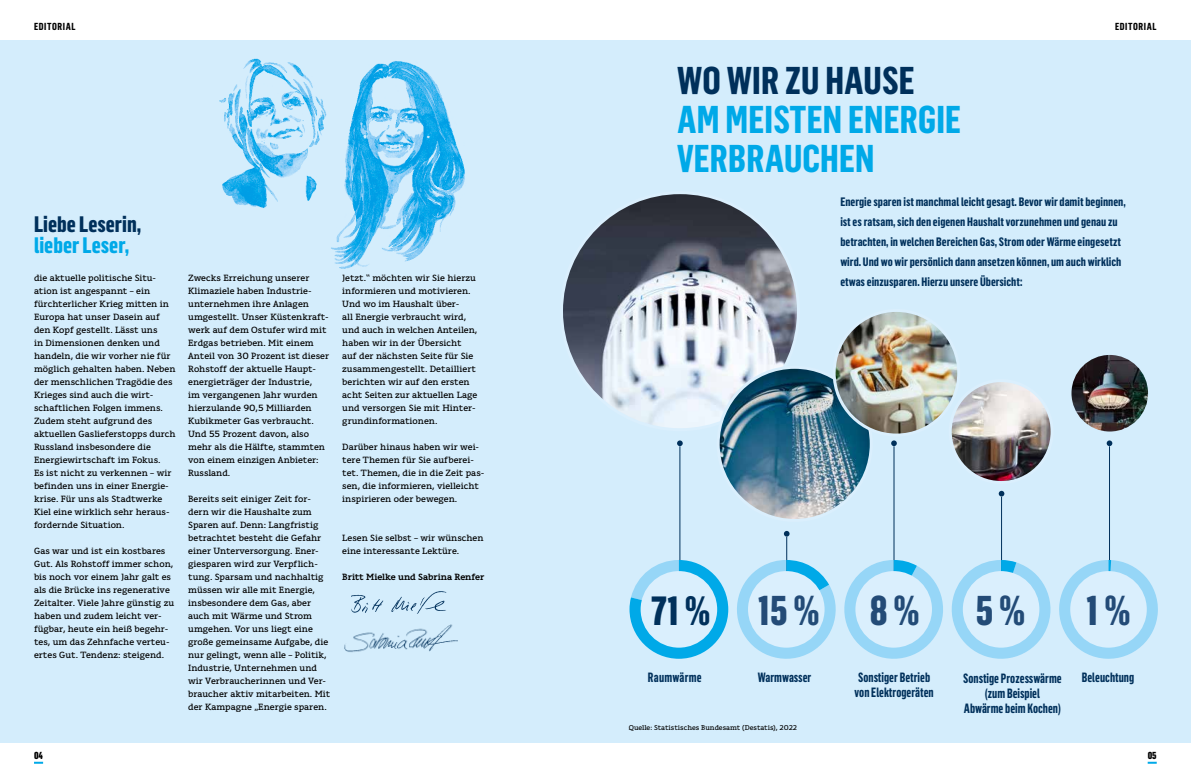
<style>
.page{position:relative;width:1191px;height:780px;background:#fff}
.page>*{position:absolute;margin:0;border:0;box-sizing:border-box;transform-origin:0 0}
.t1{font:800 40.8px "Flama Condensed";color:#234b77}
.t2{font:700 38px/39px "Flama Condensed";letter-spacing:.005em;color:#00a9e8}
.t3{font:700 38px "Flama Condensed";letter-spacing:.005em;color:#00305b}
.t4{font:800 22px "Flama Condensed";color:#00305b}
.t5{font:800 22px "Flama Condensed";color:#00a9e8}
.t6{font:700 13.2px/15px "Flama Condensed";color:#00305b;scale:.91 1}
.t7{font:700 13.2px "Flama Condensed";letter-spacing:.02em;color:#00305b;scale:.91 1}
.t8{font:700 12px/20px "Flama Condensed";color:#00305b}
.t9{font:700 10px "Flama Condensed";letter-spacing:.06em;color:#000}
.t10{font:900 10px "Flama Condensed";color:#000}
.t11{font:500 9px/13px "Karlo Serif";color:#000}
.t12{font:700 9px "Karlo Serif";letter-spacing:-.005em;color:#000}
.t13{font:500 7px "Karlo Serif";color:#000}
.s1{font-size:40px;color:#00305b}
</style>
<div class="page">
<div style="left:0;top:41px;width:1191px;height:702px;background:#d4edfc"></div>
<img style="left:219px;top:58px;width:108px;height:150px">
<img style="left:331px;top:61px;width:134px;height:208px">
<img style="left:351px;top:591px;width:96px;height:23px">
<img style="left:344px;top:624px;width:114px;height:28px">
<svg style="left:34px;top:761px;width:9px;height:2px"></svg>
<img style="left:561px;top:193px;width:237px;height:236px;border-radius:118px">
<img style="left:1071px;top:355px;width:77px;height:76px;border-radius:38px">
<hr style="left:679px;top:446px;width:1px;height:178px;background:#00305b">
<svg style="left:677px;top:440px;width:5px;height:6px"></svg>
<hr style="left:893px;top:446px;width:1px;height:178px;background:#00305b">
<svg style="left:891px;top:440px;width:6px;height:6px"></svg>
<hr style="left:1109px;top:446px;width:1px;height:178px;background:#00305b">
<svg style="left:1106px;top:440px;width:6px;height:6px"></svg>
<hr style="left:1001px;top:496px;width:1px;height:156px;background:#00305b">
<svg style="left:998px;top:491px;width:6px;height:5px"></svg>
<hr style="left:786px;top:536px;width:1px;height:68px;background:#00305b">
<svg style="left:784px;top:531px;width:5px;height:5px"></svg>
<img style="left:950px;top:380px;width:102px;height:102px;border-radius:50px">
<div style="left:948px;top:379px;width:105px;height:105px;border:3px solid #daeffd;border-radius:50%"></div>
<svg style="left:629px;top:560px;width:529px;height:99px"></svg>
<div style="left:1070px;top:571px;width:76px;height:76px;background:#daeffd;border-radius:50%"></div>
<img style="left:718px;top:367px;width:153px;height:153px;border-radius:77px">
<div style="left:716px;top:366px;width:156px;height:156px;border:3px solid #daeffd;border-radius:50%"></div>
<img style="left:834px;top:310px;width:124px;height:125px;border-radius:62px">
<div style="left:832px;top:309px;width:128px;height:127px;border:3px solid #daeffd;border-radius:50%"></div>
<svg style="left:1147px;top:761px;width:9px;height:2px"></svg>
<p class="t9" style="left:34px;top:20px;width:43px">EDITORIAL</p>
<p class="t9" style="left:1115px;top:20px;width:43px">EDITORIAL</p>
<h2 class="t3" style="left:677px;top:56px;width:239px">WO WIR ZU HAUSE</h2>
<h2 class="t2" style="left:677px;top:98px;width:285px">AM MEISTEN ENERGIE<br>VERBRAUCHEN</h2>
<h3 class="t4" style="left:34px;top:210px;width:109px">Liebe Leserin,</h3>
<h3 class="t5" style="left:34px;top:231px;width:97px">lieber Leser,</h3>
<p class="t11" style="left:34px;top:271px;width:143px">die aktuelle politische Situ&shy;ation ist angespannt – ein fürchterlicher Krieg mitten in<br>Europa hat unser Dasein auf den Kopf gestellt. Lässt uns<br>in Dimensionen denken und handeln, die wir vorher nie für möglich gehalten haben. Neben der menschlichen Tragödie des<br>Krieges sind auch die wirt&shy;schaftlichen Folgen immens.<br>Zudem steht aufgrund des aktuellen Gaslieferstopps durch<br>Russland insbesondere die<br>Energiewirtschaft im Fokus.<br>Es ist nicht zu verkennen – wir befinden uns in einer Energie&shy;krise. Für uns als Stadtwerke<br>Kiel eine wirklich sehr heraus&shy;fordernde Situation.</p>
<p class="t11" style="left:34px;top:544px;width:142px">Gas war und ist ein kostbares<br>Gut. Als Rohstoff immer schon, bis noch vor einem Jahr galt es als die Brücke ins regenerative<br>Zeitalter. Viele Jahre günstig zu haben und zudem leicht ver&shy;fügbar, heute ein heiß begehr&shy;tes, um das Zehnfache verteu&shy;ertes Gut. Tendenz: steigend.</p>
<p class="t11" style="left:188px;top:271px;width:142px">Zwecks Erreichung unserer<br>Klimaziele haben Industrie&shy;unternehmen ihre Anlagen umgestellt. Unser Küstenkraft&shy;werk auf dem Ostufer wird mit<br>Erdgas betrieben. Mit einem<br>Anteil von 30 Prozent ist dieser<br>Rohstoff der aktuelle Haupt&shy;energieträger der Industrie,<br>im vergangenen Jahr wurden hierzulande 90,5 Milliarden<br>Kubikmeter Gas verbraucht.<br>Und 55 Prozent davon, also mehr als die Hälfte, stammten von einem einzigen Anbieter:<br>Russland.</p>
<p class="t11" style="left:188px;top:492px;width:144px">Bereits seit einiger Zeit for&shy;dern wir die Haushalte zum<br>Sparen auf. Denn: Langfristig betrachtet besteht die Gefahr einer Unterversorgung. Ener&shy;giesparen wird zur Verpflich&shy;tung. Sparsam und nachhaltig müssen wir alle mit Energie, insbesondere dem Gas, aber auch mit Wärme und Strom umgehen. Vor uns liegt eine große gemeinsame Aufgabe, die nur gelingt, wenn alle – Politik,<br>Industrie, Unternehmen und wir Verbraucherinnen und Ver&shy;braucher aktiv mitarbeiten. Mit der Kampagne „Energie sparen.</p>
<p class="t11" style="left:342px;top:271px;width:136px">Jetzt.“ möchten wir Sie hierzu informieren und motivieren.<br>Und wo im Haushalt über-<br>all Energie verbraucht wird, und auch in welchen Anteilen, haben wir in der Übersicht auf der nächsten Seite für Sie zusammengestellt. Detailliert berichten wir auf den ersten acht Seiten zur aktuellen Lage und versorgen Sie mit Hinter&shy;grundinformationen.</p>
<p class="t11" style="left:342px;top:440px;width:144px">Darüber hinaus haben wir wei&shy;tere Themen für Sie aufberei&shy;tet. Themen, die in die Zeit pas&shy;sen, die informieren, vielleicht inspirieren oder bewegen.</p>
<p class="t11" style="left:342px;top:531px;width:143px">Lesen Sie selbst – wir wünschen eine interessante Lektüre.</p>
<p class="t12" style="left:342px;top:571px;width:144px">Britt Mielke und Sabrina Renfer</p>
<p class="t8" style="left:840px;top:191px;width:287px">Energie sparen ist manchmal leicht gesagt. Bevor wir damit beginnen, ist es ratsam, sich den eigenen Haushalt vorzunehmen und genau zu betrachten, in welchen Bereichen Gas, Strom oder Wärme eingesetzt wird. Und wo wir persönlich dann ansetzen können, um auch wirklich etwas einzusparen. Hierzu unsere Übersicht:</p>
<h1 class="t1" style="left:651px;top:584px;width:270px"><span class="s1">71 %</span> 15 % 8 %</h1>
<h1 class="t1" style="left:976px;top:584px;width:51px">5 %</h1>
<h1 class="t1" style="left:1086px;top:584px;width:46px">1 %</h1>
<h3 class="t6" style="left:854px;top:669px;width:88px">Sonstiger Betrieb von Elektrogeräten</h3>
<h3 class="t6" style="left:963px;top:670px;width:110px;text-align:center">Sonstige Prozesswärme (zum Beispiel<br>Abwärme beim Kochen)</h3>
<h3 class="t7" style="left:648px;top:669px;width:61px">Raumwärme</h3>
<h3 class="t6" style="left:758px;top:669px;width:60px">Warmwasser</h3>
<h3 class="t6" style="left:1081px;top:669px;width:59px">Beleuchtung</h3>
<p class="t13" style="left:629px;top:723px;width:170px">Quelle: Statistisches Bundesamt (Destatis), 2022</p>
<p class="t10" style="left:34px;top:748px;width:11px">04</p>
<p class="t10" style="left:1147px;top:748px;width:11px">05</p>
</div>
